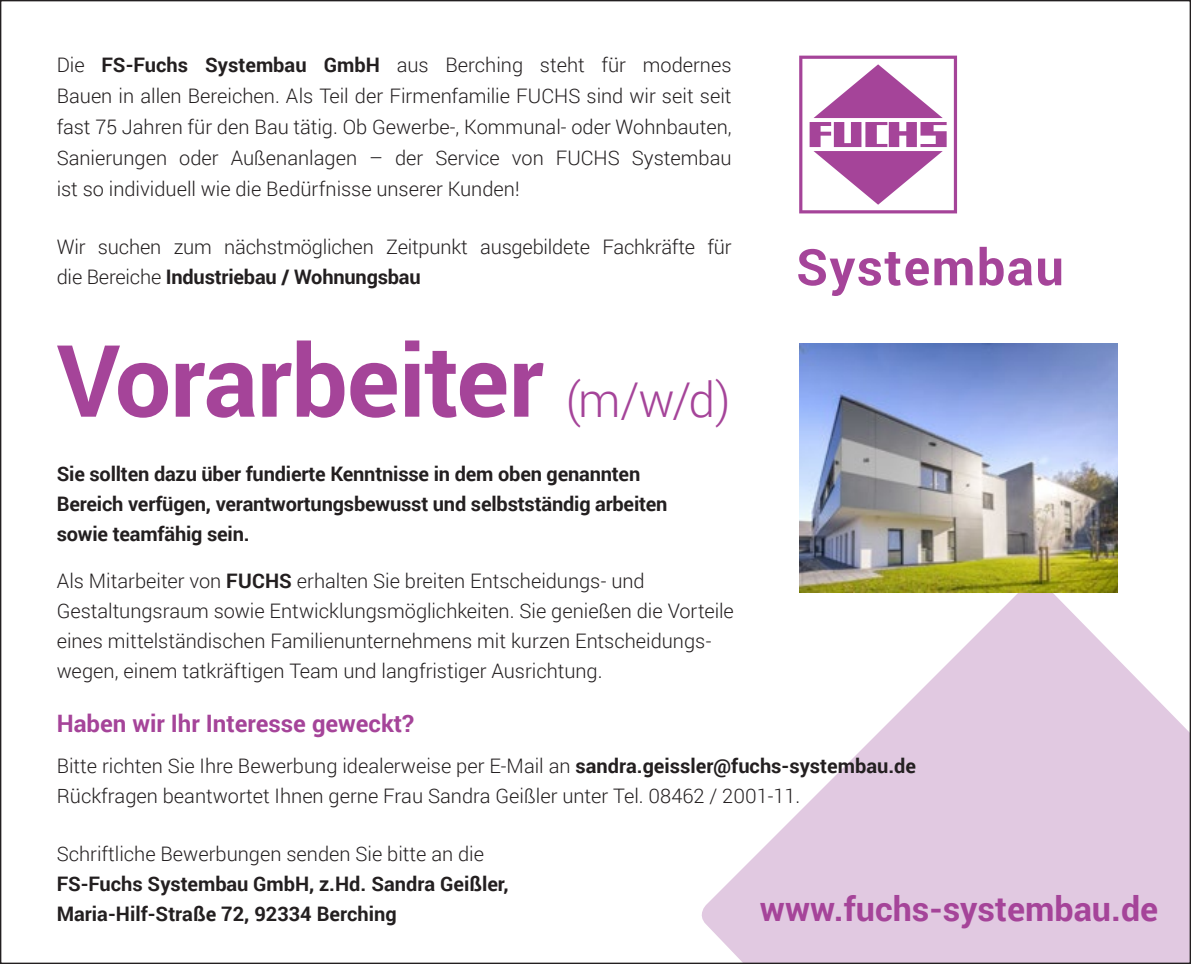
<style>
.page{position:relative;width:1191px;height:964px;background:#fff}
.page>*{position:absolute;margin:0;border:0;box-sizing:border-box;transform-origin:0 0}
.Stellentitel{font:700 100px "Roboto";letter-spacing:-.01em;color:#a54499}
.t1{font:700 50.4px "Roboto";letter-spacing:.03em;color:#a54499}
.t2{font:700 34px "Roboto";color:#a54499}
.Zwischenhead_LILA{font:700 24px "Roboto";color:#a54499}
.Aufzählung_Stelle{font:300 20px/30px "Roboto";color:#231f20}
.Aufzählung_Stelle-2{font:700 20px/30px "Roboto";letter-spacing:-.01em;color:#231f20}
.s1{font-weight:700}
.s2{font-weight:300;font-size:48px}
.s3{font-weight:300}
</style>
<div class="page">
<svg style="left:702px;top:581px;width:487px;height:381px;fill:#e1c9e1"></svg>
<img style="left:799px;top:343px;width:318px;height:250px">
<svg style="left:799px;top:56px;width:158px;height:157px"></svg>
<p class="Aufzählung_Stelle" style="left:57px;top:49px;width:676px;line-height:31px;text-align:justify">Die <span class="s1">FS-Fuchs Systembau GmbH</span> aus Berching steht für modernes Bauen in allen Bereichen. Als Teil der Firmenfamilie FUCHS sind wir seit seit fast 75 Jahren für den Bau tätig. Ob Gewerbe-, Kommunal- oder Wohnbauten, Sanierungen oder Außenanlagen – der Service von FUCHS Systembau ist so individuell wie die Bedürfnisse unserer Kunden!</p>
<p class="Aufzählung_Stelle" style="left:57px;top:232px;width:676px">Wir suchen zum nächstmöglichen Zeitpunkt ausgebildete Fachkräfte für die Bereiche <span class="s1">Industriebau / Wohnungsbau</span></p>
<p class="t1" style="left:796px;top:232px;width:269px">Systembau</p>
<p class="Stellentitel" style="left:57px;top:310px;width:675px">Vorarbeiter <span class="s2">(m/w/d)</span></p>
<p class="Aufzählung_Stelle-2" style="left:57px;top:458px;width:612px">Sie sollten dazu über fundierte Kenntnisse in dem oben genannten<br>Bereich verfügen, verantwortungsbewusst und selbstständig arbeiten sowie teamfähig sein.</p>
<p class="Aufzählung_Stelle" style="left:57px;top:565px;width:678px">Als Mitarbeiter von <span class="s1">FUCHS</span> erhalten Sie breiten Entscheidungs- und Gestaltungsraum sowie Entwicklungsmöglichkeiten. Sie genießen die Vorteile eines mittelständischen Familienunternehmens mit kurzen Entscheidungs&shy;wegen, einem tatkräftigen Team und langfristiger Ausrichtung.</p>
<p class="Zwischenhead_LILA" style="left:57px;top:706px;width:359px">Haben wir Ihr Interesse geweckt?</p>
<p class="Aufzählung_Stelle" style="left:57px;top:750px;width:861px">Bitte richten Sie Ihre Bewerbung idealerweise per E-Mail an <span class="s1">sandra.geissler@fuchs-systembau.de<br></span>Rückfragen beantwortet Ihnen gerne Frau Sandra Geißler unter Tel. 08462 / 2001-11.</p>
<p class="Aufzählung_Stelle-2" style="left:57px;top:838px;width:453px"><span class="s3">Schriftliche Bewerbungen senden Sie bitte an die<br></span>FS-Fuchs Systembau GmbH, z.Hd. Sandra Geißler,<br>Maria-Hilf-Straße 72, 92334 Berching</p>
<p class="t2" style="left:760px;top:885px;width:400px">www.fuchs-systembau.de</p>
</div>
